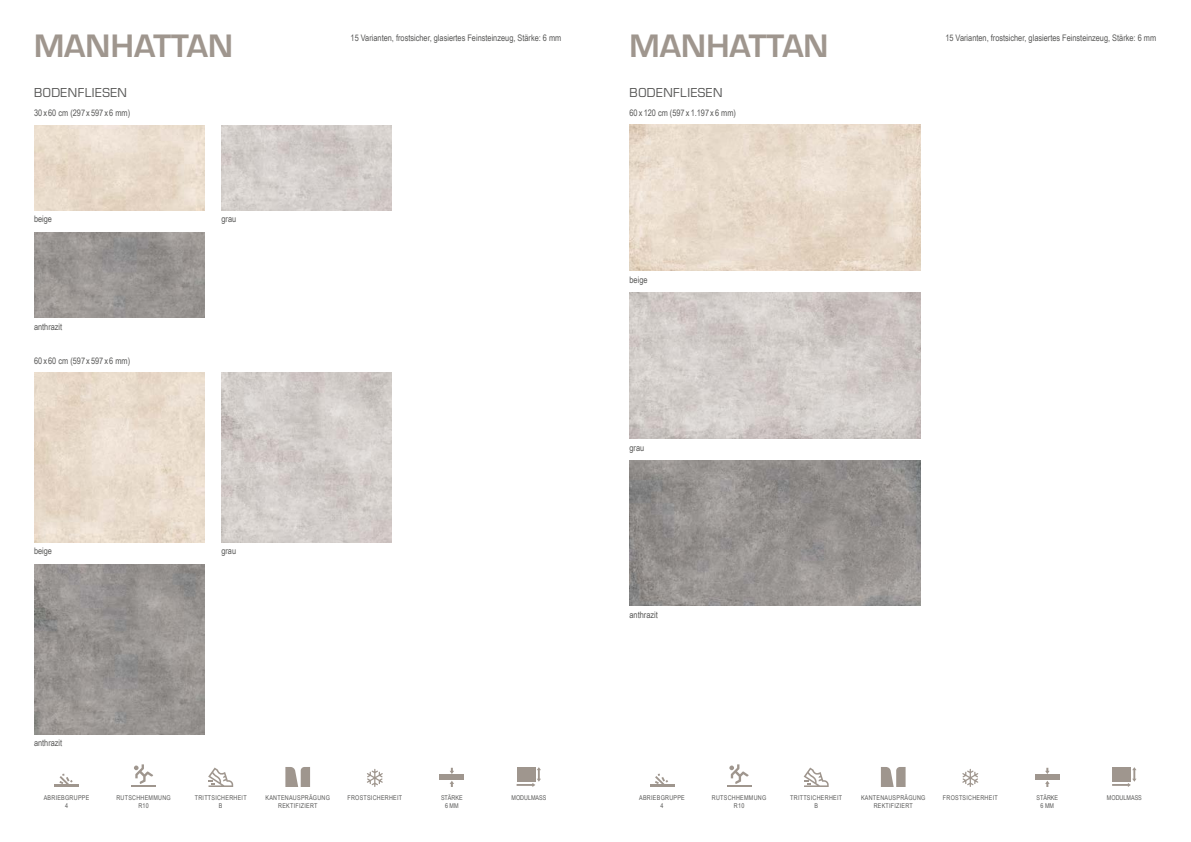
<style>
.page{position:relative;width:1191px;height:842px;background:#fff}
.page>*{position:absolute;margin:0;border:0;box-sizing:border-box;transform-origin:0 0}
.t1{font:600 30px "Eurostile LT Std";color:#9f968e}
.t2{font:12px "Eurostile LT Std";letter-spacing:.04em;color:#575756}
.t3{font:9px "Arial Narrow";color:#575756}
.t4{font:6.6px/7.7px "Arial Narrow";letter-spacing:.04em;color:#575756;text-align:center}
.t5{font:6.6px/7.7px "Arial Narrow";color:#575756;text-align:center}
</style>
<div class="page">
<img style="left:34px;top:372px;width:170px;height:171px">
<img style="left:34px;top:565px;width:170px;height:170px">
<img style="left:221px;top:372px;width:170px;height:170px">
<img style="left:629px;top:293px;width:291px;height:145px">
<img style="left:629px;top:460px;width:291px;height:146px">
<img style="left:221px;top:125px;width:170px;height:85px">
<img style="left:34px;top:232px;width:170px;height:85px">
<svg style="left:208px;top:767px;width:25px;height:20px"></svg>
<svg style="left:803px;top:767px;width:25px;height:20px"></svg>
<svg style="left:285px;top:767px;width:25px;height:20px"></svg>
<svg style="left:881px;top:767px;width:24px;height:20px"></svg>
<svg style="left:59px;top:774px;width:14px;height:10px"></svg>
<hr style="left:54px;top:785px;width:25px;height:2px;background:#9f968e">
<svg style="left:655px;top:774px;width:13px;height:10px"></svg>
<hr style="left:649px;top:785px;width:25px;height:2px;background:#9f968e">
<svg style="left:134px;top:764px;width:19px;height:20px"></svg>
<hr style="left:131px;top:785px;width:25px;height:2px;background:#9f968e">
<svg style="left:729px;top:764px;width:19px;height:20px"></svg>
<hr style="left:727px;top:785px;width:24px;height:2px;background:#9f968e">
<svg style="left:516px;top:767px;width:25px;height:20px"></svg>
<div style="left:516px;top:767px;width:19px;height:15px;background:#9f968e"></div>
<svg style="left:1112px;top:767px;width:24px;height:20px"></svg>
<div style="left:1112px;top:767px;width:19px;height:15px;background:#9f968e"></div>
<svg style="left:450px;top:768px;width:4px;height:6px"></svg>
<svg style="left:449px;top:781px;width:5px;height:6px"></svg>
<div style="left:439px;top:774px;width:25px;height:6px;background:#9f968e"></div>
<svg style="left:1045px;top:768px;width:4px;height:6px"></svg>
<svg style="left:1045px;top:781px;width:4px;height:6px"></svg>
<div style="left:1035px;top:774px;width:24px;height:6px;background:#9f968e"></div>
<svg style="left:367px;top:769px;width:16px;height:18px"></svg>
<svg style="left:962px;top:769px;width:16px;height:18px"></svg>
<img style="left:629px;top:125px;width:291px;height:145px">
<h1 class="t1" style="left:34px;top:27px;width:200px">MANHATTAN</h1>
<p class="t3" style="left:351px;top:32px;width:212px">15 Varianten, frostsicher, glasiertes Feinsteinzeug, Stärke: 6 mm</p>
<p class="t3" style="left:945px;top:32px;width:212px">15 Varianten, frostsicher, glasiertes Feinsteinzeug, Stärke: 6 mm</p>
<h2 class="t2" style="left:34px;top:85px;width:94px">BODENFLIESEN</h2>
<p class="t3" style="left:34px;top:108px;width:98px">30 x 60 cm (297 x 597 x 6 mm)</p>
<h1 class="t1" style="left:629px;top:27px;width:200px">MANHATTAN</h1>
<h2 class="t2" style="left:629px;top:85px;width:94px">BODENFLIESEN</h2>
<p class="t3" style="left:629px;top:108px;width:108px">60 x 120 cm (597 x 1.197 x 6 mm)</p>
<p class="t3" style="left:34px;top:214px;width:20px">beige</p>
<p class="t3" style="left:221px;top:214px;width:16px">grau</p>
<p class="t3" style="left:34px;top:321px;width:30px">anthrazit</p>
<p class="t3" style="left:34px;top:356px;width:98px">60 x 60 cm (597 x 597 x 6 mm)</p>
<p class="t3" style="left:34px;top:546px;width:20px">beige</p>
<p class="t3" style="left:34px;top:738px;width:30px">anthrazit</p>
<p class="t3" style="left:221px;top:546px;width:16px">grau</p>
<p class="t3" style="left:629px;top:274px;width:20px">beige</p>
<p class="t3" style="left:629px;top:442px;width:16px">grau</p>
<p class="t3" style="left:629px;top:609px;width:30px">anthrazit</p>
<p class="t4" style="left:265px;top:794px;width:66px">KANTENAUSPRÄGUNG<br>REKTIFIZIERT</p>
<p class="t4" style="left:861px;top:794px;width:66px">KANTENAUSPRÄGUNG<br>REKTIFIZIERT</p>
<p class="t4" style="left:441px;top:794px;width:23px">STÄRKE</p>
<p class="t5" style="left:511px;top:794px;width:36px">MODULMASS</p>
<p class="t5" style="left:1107px;top:794px;width:36px">MODULMASS</p>
<p class="t4" style="left:445px;top:802px;width:15px">6 MM</p>
<p class="t5" style="left:1036px;top:794px;width:23px">STÄRKE<br>6 MM</p>
<p class="t4" style="left:347px;top:794px;width:56px">FROSTSICHERHEIT</p>
<p class="t4" style="left:943px;top:794px;width:56px">FROSTSICHERHEIT</p>
<p class="t4" style="left:44px;top:794px;width:47px">ABRIEBGRUPPE<br>4</p>
<p class="t4" style="left:639px;top:794px;width:47px">ABRIEBGRUPPE<br>4</p>
<p class="t4" style="left:116px;top:794px;width:56px">RUTSCHHEMMUNG<br>R10</p>
<p class="t4" style="left:712px;top:794px;width:56px">RUTSCHHEMMUNG<br>R10</p>
<p class="t4" style="left:195px;top:794px;width:53px">TRITTSICHERHEIT<br>B</p>
<p class="t4" style="left:790px;top:794px;width:53px">TRITTSICHERHEIT<br>B</p>
</div>
